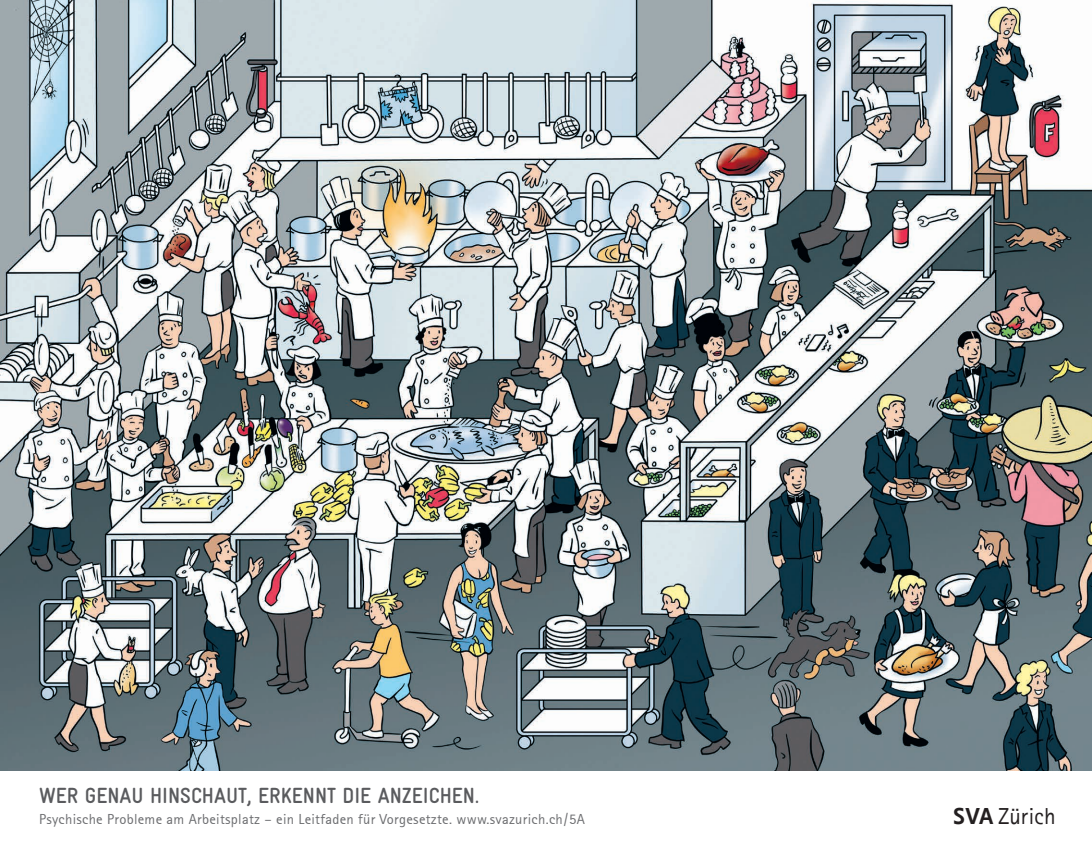
<style>
.page{position:relative;width:1092px;height:842px;background:#fff}
.page>*{position:absolute;margin:0;border:0;box-sizing:border-box;transform-origin:0 0}
.t1{font:22.7px "SVA Zurich Logo";color:#231f20}
.t2{font:700 condensed 22px "Gravur";color:#5a5b5e}
.t3{font:14.6px "SVA Rotis";letter-spacing:.01em;color:#6c6d70}
</style>
<div class="page">
<img style="left:0;top:0;width:1091px;height:771px">
<h2 class="t2" style="left:39px;top:783px;width:441px">WER GENAU HINSCHAUT, ERKENNT DIE ANZEICHEN.</h2>
<p class="t3" style="left:39px;top:811px;width:547px">Psychische Probleme am Arbeitsplatz – ein Leitfaden für Vorgesetzte. www.svazurich.ch/5A</p>
<h1 class="t1" style="left:953px;top:807px;width:101px">123</h1>
</div>
